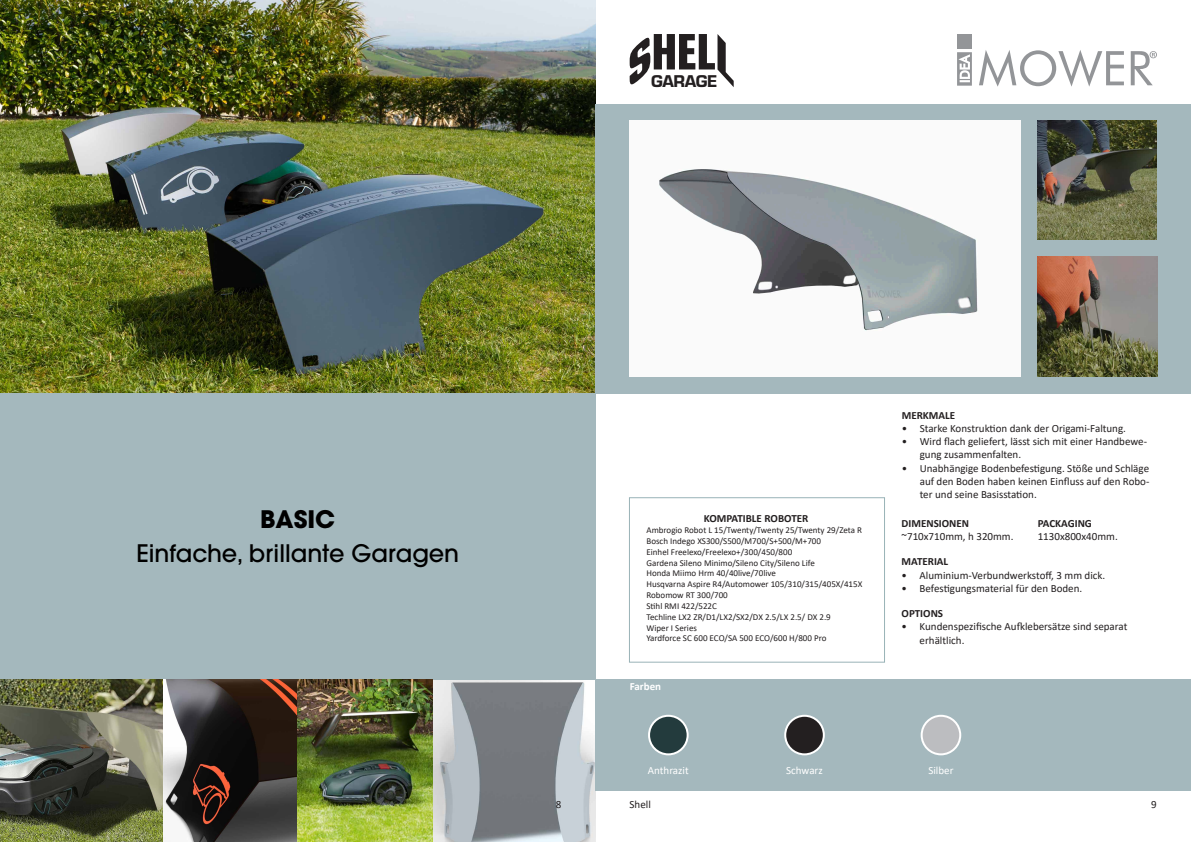
<style>
.page{position:relative;width:1191px;height:842px;background:#fff}
.page>*{position:absolute;margin:0;border:0;box-sizing:border-box;transform-origin:0 0}
.t1{font:500 24px "ITC Avant Garde Pro";color:#000}
.t2{font:700 24px "ITC Avant Garde Pro";color:#000}
.t3{font:17.7px "Eurostile Hea";letter-spacing:-.025em;color:#231f20}
.Nome_pagina{font:11px/13.2px "Calibri";color:#231f20}
.t4{font:700 11px "Calibri";color:#231f20}
.t5{font:11px "Calibri";color:#fff}
.t6{font:700 11px "Calibri";color:#fff}
.t7{font:9px/10.8px "Calibri";color:#231f20}
</style>
<div class="page">
<img style="left:0;top:679px;width:595px;height:163px">
<img style="left:0;top:0;width:595px;height:393px">
<div style="left:0;top:393px;width:595px;height:286px;background:#a4b8bd"></div>
<div style="left:595px;top:104px;width:596px;height:289px;background:#a4b8bd"></div>
<div style="left:595px;top:679px;width:595px;height:112px;background:#a4b8bd"></div>
<img style="left:1037px;top:121px;width:120px;height:119px">
<img style="left:1037px;top:257px;width:120px;height:119px">
<img style="left:629px;top:121px;width:391px;height:255px">
<div style="left:649px;top:716px;width:38px;height:38px;background:#233b3d;border-radius:50%"></div>
<div style="left:648px;top:715px;width:40px;height:40px;border:2px solid #fff;border-radius:50%"></div>
<svg style="left:629px;top:34px;width:104px;height:53px"></svg>
<div style="left:785px;top:716px;width:39px;height:38px;background:#231f20;border-radius:50%"></div>
<div style="left:784px;top:715px;width:41px;height:40px;border:2px solid #fff;border-radius:50%"></div>
<div style="left:921px;top:716px;width:39px;height:38px;background:#bcbdc0;border-radius:50%"></div>
<div style="left:920px;top:715px;width:41px;height:40px;border:2px solid #fff;border-radius:50%"></div>
<div style="left:957px;top:34px;width:15px;height:15px;background:#939598"></div>
<svg style="left:957px;top:52px;width:15px;height:34px"></svg>
<svg style="left:979px;top:50px;width:145px;height:37px"></svg>
<svg style="left:1130px;top:51px;width:27px;height:34px"></svg>
<div style="left:629px;top:497px;width:256px;height:166px;border:1px solid #99b3b7"></div>
<p class="t3" style="left:651px;top:69px;width:67px">GARAGE</p>
<p class="t2" style="left:260px;top:503px;width:76px">BASIC</p>
<p class="t1" style="left:136px;top:538px;width:324px">Einfache, brillante Garagen</p>
<p class="t4" style="left:704px;top:511px;width:106px">KOMPATIBLE ROBOTER</p>
<p class="t7" style="left:646px;top:525px;width:217px">Ambrogio Robot L 15/Twenty/Twenty 25/Twenty 29/Zeta R</p>
<p class="t7" style="left:646px;top:535px;width:176px">Bosch Indego XS300/S500/M700/S+500/M+700<br>Einhel Freelexo/Freelexo+/300/450/800</p>
<p class="t7" style="left:646px;top:557px;width:170px">Gardena Sileno Minimo/Sileno City/Sileno Life</p>
<p class="t7" style="left:646px;top:568px;width:131px">Honda Miimo Hrm 40/40live/70live</p>
<p class="t7" style="left:646px;top:579px;width:217px">Husqvarna Aspire R4/Automower 105/310/315/405X/415X</p>
<p class="t7" style="left:646px;top:589px;width:83px">Robomow RT 300/700</p>
<p class="t7" style="left:646px;top:600px;width:72px">Stihl RMI 422/522C</p>
<p class="t7" style="left:646px;top:611px;width:186px">Techline LX2 ZR/D1/LX2/SX2/DX 2.5/LX 2.5/ DX 2.9</p>
<p class="t7" style="left:646px;top:622px;width:52px">Wiper I Series</p>
<p class="t7" style="left:646px;top:633px;width:181px">Yardforce SC 600 ECO/SA 500 ECO/600 H/800 Pro</p>
<p class="t6" style="left:629px;top:679px;width:33px">Farben</p>
<p class="t4" style="left:901px;top:407px;width:55px">MERKMALE</p>
<p class="Nome_pagina" style="left:901px;top:421px;width:226px">• Starke Konstruktion dank der Origami-Faltung.</p>
<p class="Nome_pagina" style="left:919px;top:435px;width:229px;text-indent:-18px">• Wird flach geliefert, lässt sich mit einer Handbewe&shy;gung zusammenfalten.</p>
<p class="Nome_pagina" style="left:919px;top:461px;width:231px;text-align:justify;text-indent:-18px">• Unabhängige Bodenbefestigung. Stöße und Schläge auf den Boden haben keinen Einfluss auf den Robo&shy;ter und seine Basisstation.</p>
<p class="t4" style="left:901px;top:516px;width:69px">DIMENSIONEN</p>
<p class="Nome_pagina" style="left:901px;top:530px;width:113px">~710x710mm, h 320mm.</p>
<p class="t4" style="left:1037px;top:516px;width:56px">PACKAGING</p>
<p class="Nome_pagina" style="left:1037px;top:530px;width:82px">1130x800x40mm.</p>
<p class="t4" style="left:901px;top:554px;width:48px">MATERIAL</p>
<p class="Nome_pagina" style="left:901px;top:568px;width:205px">• Aluminium-Verbundwerkstoff, 3 mm dick.</p>
<p class="Nome_pagina" style="left:901px;top:581px;width:182px">• Befestigungsmaterial für den Boden.</p>
<p class="t4" style="left:901px;top:606px;width:43px">OPTIONS</p>
<p class="Nome_pagina" style="left:919px;top:620px;width:209px;text-indent:-18px">• Kundenspezifische Aufklebersätze sind separat erhältlich.</p>
<p class="t5" style="left:648px;top:763px;width:42px">Anthrazit</p>
<p class="t5" style="left:786px;top:763px;width:38px">Schwarz</p>
<p class="t5" style="left:928px;top:763px;width:27px">Silber</p>
<p class="Nome_pagina" style="left:629px;top:797px;width:23px">Shell</p>
<p class="Nome_pagina" style="left:556px;top:797px;width:7px">8</p>
<p class="Nome_pagina" style="left:1151px;top:797px;width:7px">9</p>
</div>
